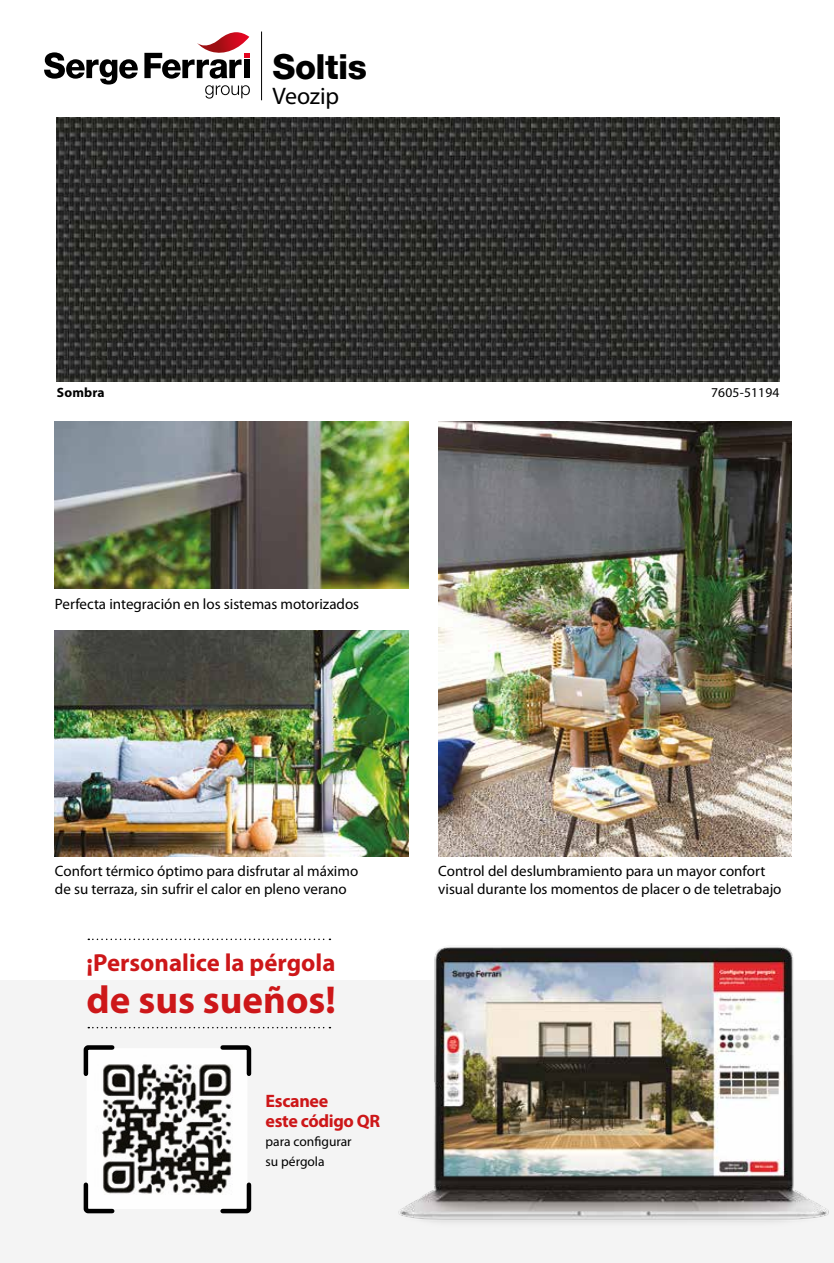
<style>
.page{position:relative;width:834px;height:1263px;background:#fff}
.page>*{position:absolute;margin:0;border:0;box-sizing:border-box;transform-origin:0 0}
.t1{font:700 39px "Myriad Pro";color:#cd1719}
.t2{font:800 34.5px "Helvetica Neue LT Com";letter-spacing:-.015em;color:#000}
.t3{font:700 24.75px "Myriad Pro";color:#cd1719}
.t4{font:24px "Myriad Pro";letter-spacing:-.005em;color:#000}
.t5{font:700 18px/19.5px "Myriad Pro";letter-spacing:-.02em;color:#cd1719}
.t6{font:15px/18px "Myriad Pro";color:#000}
.t7{font:13.5px/19.5px "Myriad Pro";color:#000}
.t8{font:700 13.5px "Myriad Pro";letter-spacing:.015em;color:#000}
</style>
<div class="page">
<img style="left:55px;top:422px;width:353px;height:167px">
<img style="left:438px;top:422px;width:353px;height:434px">
<div style="left:0;top:981px;width:833px;height:282px;background:#f4f4f4"></div>
<img style="left:391px;top:947px;width:442px;height:275px">
<img style="left:55px;top:630px;width:353px;height:226px">
<img style="left:102px;top:1064px;width:129px;height:130px">
<svg style="left:218px;top:1180px;width:34px;height:34px"></svg>
<svg style="left:218px;top:1045px;width:34px;height:33px"></svg>
<svg style="left:83px;top:1180px;width:34px;height:34px"></svg>
<svg style="left:83px;top:1045px;width:34px;height:33px"></svg>
<svg style="left:88px;top:938px;width:242px;height:2px"></svg>
<svg style="left:88px;top:1027px;width:242px;height:1px"></svg>
<hr style="left:261px;top:32px;width:1px;height:68px;background:#000">
<svg style="left:44px;top:52px;width:94px;height:33px"></svg>
<svg style="left:144px;top:32px;width:105px;height:47px"></svg>
<svg style="left:205px;top:85px;width:45px;height:14px"></svg>
<img style="left:57px;top:118px;width:722px;height:263px">
<h2 class="t2" style="left:272px;top:46px;width:96px">Soltis</h2>
<h3 class="t4" style="left:272px;top:81px;width:68px">Veozip</h3>
<p class="t8" style="left:57px;top:383px;width:49px">Sombra</p>
<p class="t7" style="left:711px;top:382px;width:70px">7605-51194</p>
<p class="t6" style="left:55px;top:594px;width:306px">Perfecta integración en los sistemas motorizados</p>
<p class="t6" style="left:55px;top:862px;width:305px">Confort térmico óptimo para disfrutar al máximo de su terraza, sin sufrir el calor en pleno verano</p>
<h3 class="t3" style="left:87px;top:947px;width:250px">¡Personalice la pérgola</h3>
<h1 class="t1" style="left:87px;top:975px;width:251px">de sus sueños!</h1>
<p class="t5" style="left:265px;top:1091px;width:116px">Escanee<br>este código QR</p>
<p class="t7" style="left:265px;top:1131px;width:88px">para configurar su pérgola</p>
<p class="t6" style="left:438px;top:862px;width:345px">Control del deslumbramiento para un mayor confort visual durante los momentos de placer o de teletrabajo</p>
</div>
